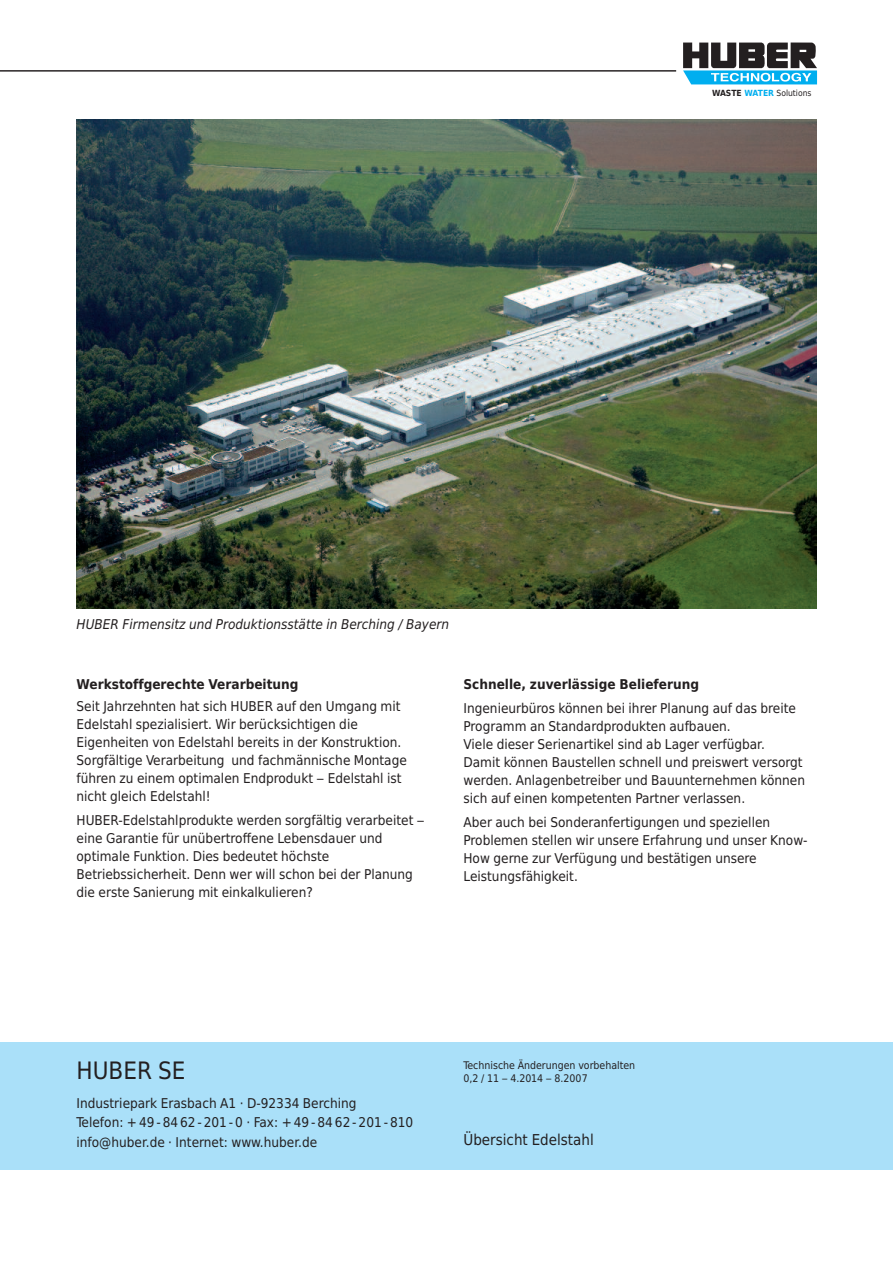
<style>
.page{position:relative;width:893px;height:1263px;background:#fff}
.page>*{position:absolute;margin:0;border:0;box-sizing:border-box;transform-origin:0 0}
.t1{font:24px "Huber Tec";color:#231f20}
.t2{font:15px "Huber Tec";color:#231f20}
.t3{font:13.5px/18px "Huber Tec";color:#231f20}
.t4{font:700 13.5px "Huber Tec";color:#231f20}
.t5{font:italic 13.5px "Huber Tec";color:#231f20}
.t6{font:10.5px/13.5px "Huber Tec";color:#231f20}
.t7{font:8.55px "Huber Tec";color:#231f20}
.s1{font-weight:700}
.s2{font-weight:700;color:#00aeef}
</style>
<div class="page">
<svg style="left:683px;top:43px;width:134px;height:41px"></svg>
<hr style="left:0;top:71px;width:676px;height:1px;background:#231f20">
<div style="left:0;top:1042px;width:893px;height:127px;background:#aae0f9"></div>
<img style="left:77px;top:119px;width:739px;height:489px">
<p class="t7" style="left:712px;top:86px;width:101px"><span class="s1">WASTE</span> <span class="s2">WATER</span> Solutions</p>
<p class="t5" style="left:77px;top:616px;width:374px">HUBER Firmensitz und Produktionsstätte in Berching / Bayern</p>
<p class="t4" style="left:77px;top:676px;width:224px">Werkstoffgerechte Verarbeitung</p>
<p class="t3" style="left:77px;top:697px;width:332px">Seit Jahrzehnten hat sich HUBER auf den Umgang mit Edelstahl spezialisiert. Wir berücksichtigen die Eigenheiten von Edelstahl bereits in der Konstruktion.<br>Sorgfältige Verarbeitung und fachmännische Montage führen zu einem optimalen Endprodukt – Edelstahl ist nicht gleich Edelstahl!</p>
<p class="t3" style="left:77px;top:811px;width:350px">HUBER-Edelstahlprodukte werden sorgfältig verarbeitet – eine Garantie für unübertroffene Lebensdauer und optimale Funktion. Dies bedeutet höchste Betriebssicherheit. Denn wer will schon bei der Planung die erste Sanierung mit einkalkulieren?</p>
<p class="t4" style="left:463px;top:676px;width:237px">Schnelle, zuverlässige Belieferung</p>
<p class="t3" style="left:463px;top:699px;width:343px">Ingenieurbüros können bei ihrer Planung auf das breite Programm an Standardprodukten aufbauen.<br>Viele dieser Serienartikel sind ab Lager verfügbar.<br>Damit können Baustellen schnell und preiswert versorgt werden. Anlagenbetreiber und Bauunternehmen können sich auf einen kompetenten Partner verlassen.</p>
<p class="t3" style="left:463px;top:814px;width:346px">Aber auch bei Sonderanfertigungen und speziellen Problemen stellen wir unsere Erfahrung und unser Know-How gerne zur Verfügung und bestätigen unsere Leistungsfähigkeit.</p>
<h1 class="t1" style="left:77px;top:1057px;width:111px">HUBER SE</h1>
<p class="t3" style="left:77px;top:1093px;width:338px;line-height:19.5px">Industriepark Erasbach A1 · D-92334 Berching<br>Telefon: +49 -84 62 -201 -0 · Fax: +49 -84 62 -201 -810 info@huber.de · Internet: www.huber.de</p>
<p class="t6" style="left:463px;top:1058px;width:173px">Technische Änderungen vorbehalten<br>0,2 / 11 – 4.2014 – 8.2007</p>
<p class="t2" style="left:463px;top:1131px;width:132px">Übersicht Edelstahl</p>
</div>
